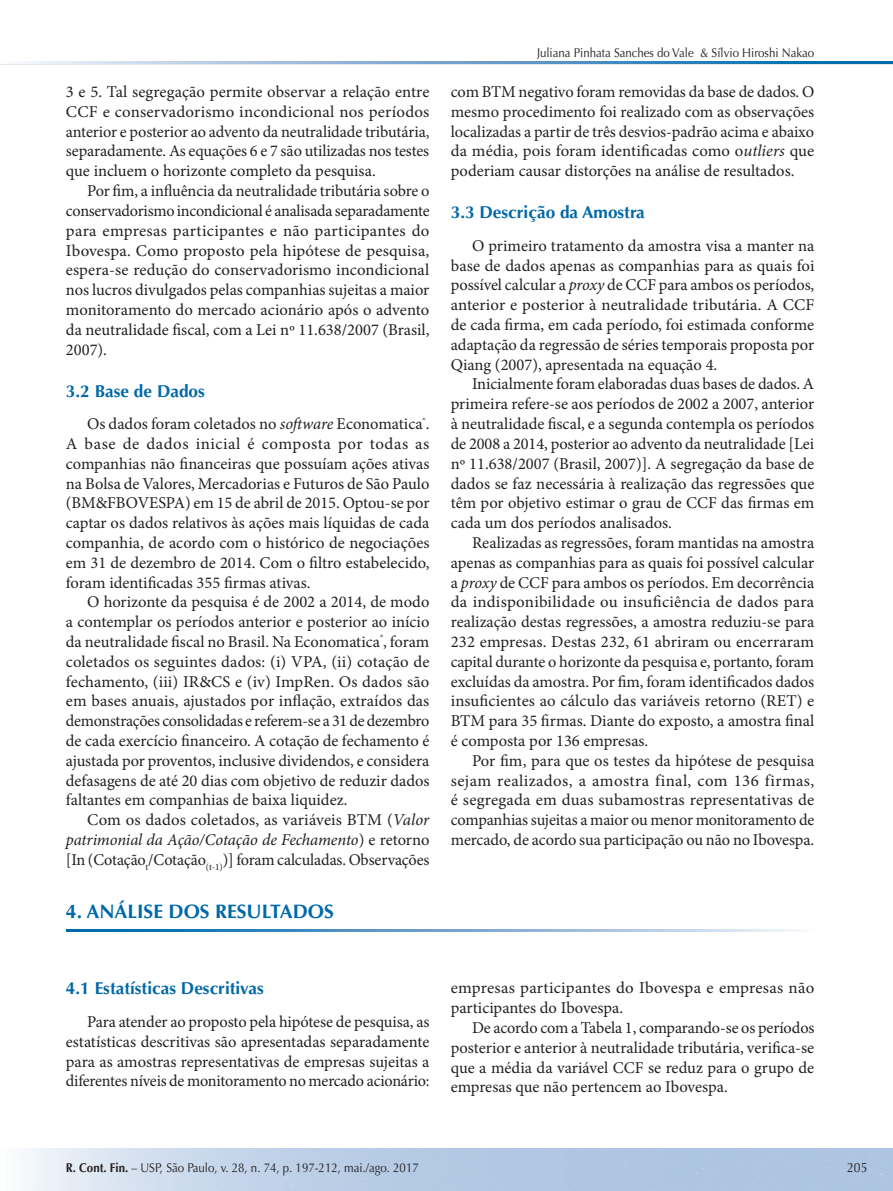
<style>
.page{position:relative;width:893px;height:1191px;background:#fff}
.page>*{position:absolute;margin:0;border:0;box-sizing:border-box;transform-origin:0 0}
.t1{font:700 19.5px "Optima LT Std";color:#0068a9}
.t2{font:700 17.25px "Optima LT Std";color:#0068a9}
.t3{font:16.5px/19.8px "Minion Pro";color:#231f20;text-align:justify}
.t4{font:13.5px "Optima LT Std";color:#231f20;scale:.9 1}
.t5{font:12.75px "Optima LT Std";color:#231f20;scale:.9 1}
.s1{font-style:italic}
.s2{font-weight:700}
</style>
<div class="page">
<svg style="left:22px;top:62px;width:871px;height:1px"></svg>
<svg style="left:22px;top:63px;width:871px;height:1px"></svg>
<p class="t3" style="left:66px;top:82px;width:365px">3 e 5. Tal segregação permite observar a relação entre CCF e conservadorismo incondicional nos períodos anterior e posterior ao advento da neutralidade tributária, separadamente. As equações 6 e 7 são utilizadas nos testes que incluem o horizonte completo da pesquisa.</p>
<p class="t3" style="left:66px;top:181px;width:365px;text-indent:21px">Por fim, a influência da neutralidade tributária sobre o conservadorismo incondicional é analisada separadamente para empresas participantes e não participantes do Ibovespa. Como proposto pela hipótese de pesquisa, espera-se redução do conservadorismo incondicional nos lucros divulgados pelas companhias sujeitas a maior monitoramento do mercado acionário após o advento da neutralidade fiscal, com a Lei nº 11.638/2007 (Brasil, 2007).</p>
<p class="t2" style="left:66px;top:381px;width:141px">3.2 Base de Dados</p>
<p class="t3" style="left:66px;top:414px;width:365px;text-indent:21px">Os dados foram coletados no <span class="s1">software</span> Economatica<sup>®</sup>.<br>A base de dados inicial é composta por todas as companhias não financeiras que possuíam ações ativas na Bolsa de Valores, Mercadorias e Futuros de São Paulo (BM&amp;FBOVESPA) em 15 de abril de 2015. Optou-se por captar os dados relativos às ações mais líquidas de cada companhia, de acordo com o histórico de negociações em 31 de dezembro de 2014. Com o filtro estabelecido, foram identificadas 355 firmas ativas.</p>
<p class="t3" style="left:66px;top:592px;width:365px;text-indent:21px">O horizonte da pesquisa é de 2002 a 2014, de modo a contemplar os períodos anterior e posterior ao início da neutralidade fiscal no Brasil. Na Economatica<sup>®</sup>, foram coletados os seguintes dados: (i) VPA, (ii) cotação de fechamento, (iii) IR&amp;CS e (iv) ImpRen. Os dados são em bases anuais, ajustados por inflação, extraídos das demonstrações consolidadas e referem-se a 31 de dezembro de cada exercício financeiro. A cotação de fechamento é ajustada por proventos, inclusive dividendos, e considera defasagens de até 20 dias com objetivo de reduzir dados faltantes em companhias de baixa liquidez.</p>
<p class="t3" style="left:66px;top:810px;width:365px;text-indent:21px">Com os dados coletados, as variáveis BTM (<span class="s1">Valor patrimonial da Ação/Cotação de Fechamento</span>) e retorno [In (Cotação<sub>t</sub>/Cotação<sub>(t-1)</sub>)] foram calculadas. Observações</p>
<p class="t1" style="left:66px;top:900px;width:270px">4. ANÁLISE DOS RESULTADOS</p>
<p class="t5" style="left:537px;top:45px;width:310px">Juliana Pinhata Sanches do Vale &amp; Sílvio Hiroshi Nakao</p>
<p class="t3" style="left:451px;top:82px;width:365px">com BTM negativo foram removidas da base de dados. O mesmo procedimento foi realizado com as observações localizadas a partir de três desvios-padrão acima e abaixo da média, pois foram identificadas como o<span class="s1">utliers</span> que poderiam causar distorções na análise de resultados.</p>
<p class="t2" style="left:451px;top:202px;width:196px">3.3 Descrição da Amostra</p>
<p class="t3" style="left:451px;top:236px;width:365px;text-indent:21px">O primeiro tratamento da amostra visa a manter na base de dados apenas as companhias para as quais foi possível calcular a <span class="s1">proxy</span> de CCF para ambos os períodos, anterior e posterior à neutralidade tributária. A CCF de cada firma, em cada período, foi estimada conforme adaptação da regressão de séries temporais proposta por Qiang (2007), apresentada na equação 4.</p>
<p class="t3" style="left:451px;top:374px;width:365px;text-indent:21px">Inicialmente foram elaboradas duas bases de dados. A primeira refere-se aos períodos de 2002 a 2007, anterior à neutralidade fiscal, e a segunda contempla os períodos de 2008 a 2014, posterior ao advento da neutralidade [Lei nº 11.638/2007 (Brasil, 2007)]. A segregação da base de dados se faz necessária à realização das regressões que têm por objetivo estimar o grau de CCF das firmas em cada um dos períodos analisados.</p>
<p class="t3" style="left:451px;top:533px;width:365px;text-indent:21px">Realizadas as regressões, foram mantidas na amostra apenas as companhias para as quais foi possível calcular a <span class="s1">proxy</span> de CCF para ambos os períodos. Em decorrência da indisponibilidade ou insuficiência de dados para realização destas regressões, a amostra reduziu-se para 232 empresas. Destas 232, 61 abriram ou encerraram capital durante o horizonte da pesquisa e, portanto, foram excluídas da amostra. Por fim, foram identificados dados insuficientes ao cálculo das variáveis retorno (RET) e BTM para 35 firmas. Diante do exposto, a amostra final é composta por 136 empresas.</p>
<p class="t3" style="left:451px;top:750px;width:365px;text-indent:21px">Por fim, para que os testes da hipótese de pesquisa sejam realizados, a amostra final, com 136 firmas, é segregada em duas subamostras representativas de companhias sujeitas a maior ou menor monitoramento de mercado, de acordo sua participação ou não no Ibovespa.</p>
<p class="t2" style="left:66px;top:978px;width:199px">4.1 Estatísticas Descritivas</p>
<p class="t3" style="left:66px;top:1011px;width:365px;text-indent:21px">Para atender ao proposto pela hipótese de pesquisa, as estatísticas descritivas são apresentadas separadamente para as amostras representativas de empresas sujeitas a diferentes níveis de monitoramento no mercado acionário:</p>
<p class="t3" style="left:451px;top:978px;width:365px">empresas participantes do Ibovespa e empresas não participantes do Ibovespa.</p>
<p class="t3" style="left:451px;top:1018px;width:365px;text-indent:21px">De acordo com a Tabela 1, comparando-se os períodos posterior e anterior à neutralidade tributária, verifica-se que a média da variável CCF se reduz para o grupo de empresas que não pertencem ao Ibovespa.</p>
<p class="t5" style="left:66px;top:1160px;width:394px"><span class="s2">R. Cont. Fin.</span> – USP, São Paulo, v. 28, n. 74, p. 197-212, mai./ago. 2017</p>
<p class="t4" style="left:847px;top:1160px;width:24px">205</p>
</div>
